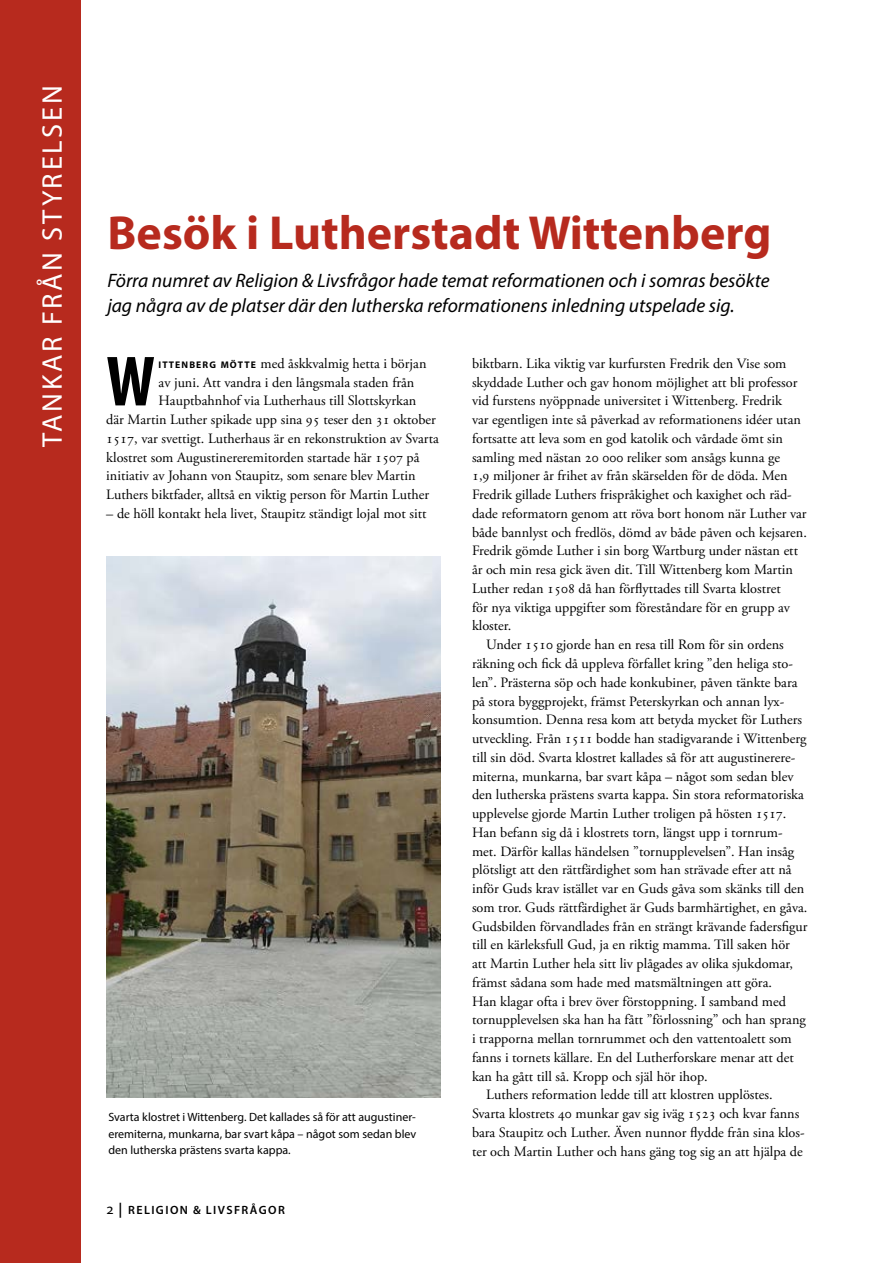
<style>
.page{position:relative;width:893px;height:1263px;background:#fff}
.page>*{position:absolute;margin:0;border:0;box-sizing:border-box;transform-origin:0 0}
.t1{font:700 condensed 71.7px "Myriad Pro";color:#000}
.t2{font:700 48px "Myriad Pro";color:#b72a1e}
.t3{font:28.5px "Myriad Pro";letter-spacing:.095em;color:#fff}
.t4{font:italic 19.5px/25.5px "Myriad Pro";color:#000}
.t5{font:14.25px "Adobe Garamond Pro";color:#000}
.t6{font:12px/16.5px "Myriad Pro";color:#000;text-align:justify}
.t7{font:600 12px "Myriad Pro";letter-spacing:.12em;color:#000}
.s1{font-family:"Myriad Pro";font-weight:700;font-size:9.6px}
.s2{font-weight:400;font-size:15px}
.s3{font-size:15px}
</style>
<div class="page">
<div style="left:0;top:0;width:81px;height:1263px;background:#b72a1e"></div>
<img style="left:106px;top:556px;width:334px;height:541px">
<h3 class="t3" style="left:35px;top:447px;width:363px;rotate:-90deg">TANKAR FRÅN STYRELSEN</h3>
<h2 class="t2" style="left:107px;top:201px;width:666px">Besök i Lutherstadt Wittenberg</h2>
<h3 class="t4" style="left:107px;top:267px;width:664px">Förra numret av Religion &amp; Livsfrågor hade temat reformationen och i somras besökte jag några av de platser där den lutherska reformationens inledning utspelade sig.</h3>
<h1 class="t1" style="left:106px;top:337px;width:50px">W</h1>
<p class="t5" style="left:159px;top:355px;width:269px"><span class="s1">IT TE N B E RG M ÖT TE</span> med åskkvalmig hetta i början</p>
<p class="t5" style="left:159px;top:374px;width:257px">av juni. Att vandra i den långsmala staden från</p>
<p class="t5" style="left:159px;top:392px;width:259px">Hauptbahnhof via Lutherhaus till Slottskyrkan</p>
<p class="t5" style="left:106px;top:411px;width:331px">där Martin Luther spikade upp sina 95 teser den 31 oktober</p>
<p class="t5" style="left:106px;top:430px;width:334px">1517, var svettigt. Lutherhaus är en rekonstruktion av Svarta</p>
<p class="t5" style="left:106px;top:449px;width:315px">klostret som Augustinereremitorden startade här 1507 på</p>
<p class="t5" style="left:106px;top:467px;width:311px">initiativ av Johann von Staupitz, som senare blev Martin</p>
<p class="t5" style="left:106px;top:486px;width:324px">Luthers biktfader, alltså en viktig person för Martin Luther</p>
<p class="t5" style="left:106px;top:505px;width:322px">– de höll kontakt hela livet, Staupitz ständigt lojal mot sitt</p>
<p class="t6" style="left:108px;top:1109px;width:309px">Svarta klostret i Wittenberg. Det kallades så för att augustiner&shy;eremiterna, munkarna, bar svart kåpa – något som sedan blev den lutherska prästens svarta kappa.</p>
<p class="t7" style="left:106px;top:1202px;width:180px"><span class="s2">2</span> <span class="s3">|</span> RELIGION &amp; LIVSFRÅGOR</p>
<p class="t5" style="left:472px;top:355px;width:316px">biktbarn. Lika viktig var kurfursten Fredrik den Vise som</p>
<p class="t5" style="left:472px;top:374px;width:327px">skyddade Luther och gav honom möjlighet att bli professor</p>
<p class="t5" style="left:472px;top:392px;width:311px">vid furstens nyöppnade universitet i Wittenberg. Fredrik</p>
<p class="t5" style="left:472px;top:411px;width:330px">var egentligen inte så påverkad av reformationens idéer utan</p>
<p class="t5" style="left:472px;top:430px;width:313px">fortsatte att leva som en god katolik och vårdade ömt sin</p>
<p class="t5" style="left:472px;top:449px;width:309px">samling med nästan 20 000 reliker som ansågs kunna ge</p>
<p class="t5" style="left:472px;top:467px;width:317px">1,9 miljoner år frihet av från skärselden för de döda. Men</p>
<p class="t5" style="left:472px;top:486px;width:321px">Fredrik gillade Luthers frispråkighet och kaxighet och räd-</p>
<p class="t5" style="left:472px;top:505px;width:336px">dade reformatorn genom att röva bort honom när Luther var</p>
<p class="t5" style="left:472px;top:524px;width:336px">både bannlyst och fredlös, dömd av både påven och kejsaren.</p>
<p class="t5" style="left:472px;top:542px;width:328px">Fredrik gömde Luther i sin borg Wartburg under nästan ett</p>
<p class="t5" style="left:472px;top:561px;width:322px">år och min resa gick även dit. Till Wittenberg kom Martin</p>
<p class="t5" style="left:472px;top:580px;width:310px">Luther redan 1508 då han förflyttades till Svarta klostret</p>
<p class="t5" style="left:472px;top:599px;width:320px">för nya viktiga uppgifter som föreståndare för en grupp av</p>
<p class="t5" style="left:472px;top:617px;width:41px">kloster.</p>
<p class="t5" style="left:486px;top:636px;width:299px">Under 1510 gjorde han en resa till Rom för sin ordens</p>
<p class="t5" style="left:472px;top:655px;width:322px">räkning och fick då uppleva förfallet kring ”den heliga sto-</p>
<p class="t5" style="left:472px;top:674px;width:327px">len”. Prästerna söp och hade konkubiner, påven tänkte bara</p>
<p class="t5" style="left:472px;top:692px;width:314px">på stora byggprojekt, främst Peterskyrkan och annan lyx-</p>
<p class="t5" style="left:472px;top:711px;width:332px">konsumtion. Denna resa kom att betyda mycket för Luthers</p>
<p class="t5" style="left:472px;top:730px;width:336px">utveckling. Från 1511 bodde han stadigvarande i Wittenberg</p>
<p class="t5" style="left:472px;top:749px;width:325px">till sin död. Svarta klostret kallades så för att augustinerere-</p>
<p class="t5" style="left:472px;top:767px;width:323px">miterna, munkarna, bar svart kåpa – något som sedan blev</p>
<p class="t5" style="left:472px;top:786px;width:333px">den lutherska prästens svarta kappa. Sin stora reformatoriska</p>
<p class="t5" style="left:472px;top:805px;width:316px">upplevelse gjorde Martin Luther troligen på hösten 1517.</p>
<p class="t5" style="left:472px;top:824px;width:312px">Han befann sig då i klostrets torn, längst upp i tornrum-</p>
<p class="t5" style="left:472px;top:842px;width:324px">met. Därför kallas händelsen ”tornupplevelsen”. Han insåg</p>
<p class="t5" style="left:472px;top:861px;width:321px">plötsligt att den rättfärdighet som han strävade efter att nå</p>
<p class="t5" style="left:472px;top:880px;width:334px">inför Guds krav istället var en Guds gåva som skänks till den</p>
<p class="t5" style="left:472px;top:899px;width:337px">som tror. Guds rättfärdighet är Guds barmhärtighet, en gåva.</p>
<p class="t5" style="left:472px;top:917px;width:337px">Gudsbilden förvandlades från en strängt krävande fadersfigur</p>
<p class="t5" style="left:472px;top:936px;width:319px">till en kärleksfull Gud, ja en riktig mamma. Till saken hör</p>
<p class="t5" style="left:472px;top:955px;width:323px">att Martin Luther hela sitt liv plågades av olika sjukdomar,</p>
<p class="t5" style="left:472px;top:974px;width:301px">främst sådana som hade med matsmältningen att göra.</p>
<p class="t5" style="left:472px;top:992px;width:315px">Han klagar ofta i brev över förstoppning. I samband med</p>
<p class="t5" style="left:472px;top:1011px;width:335px">tornupplevelsen ska han ha fått ”förlossning” och han sprang</p>
<p class="t5" style="left:472px;top:1030px;width:321px">i trapporna mellan tornrummet och den vattentoalett som</p>
<p class="t5" style="left:472px;top:1049px;width:323px">fanns i tornets källare. En del Lutherforskare menar att det</p>
<p class="t5" style="left:472px;top:1067px;width:237px">kan ha gått till så. Kropp och själ hör ihop.</p>
<p class="t5" style="left:486px;top:1086px;width:288px">Luthers reformation ledde till att klostren upplöstes.</p>
<p class="t5" style="left:472px;top:1105px;width:329px">Svarta klostrets 40 munkar gav sig iväg 1523 och kvar fanns</p>
<p class="t5" style="left:472px;top:1124px;width:334px">bara Staupitz och Luther. Även nunnor flydde från sina klos-</p>
<p class="t5" style="left:472px;top:1142px;width:332px">ter och Martin Luther och hans gäng tog sig an att hjälpa de</p>
</div>
